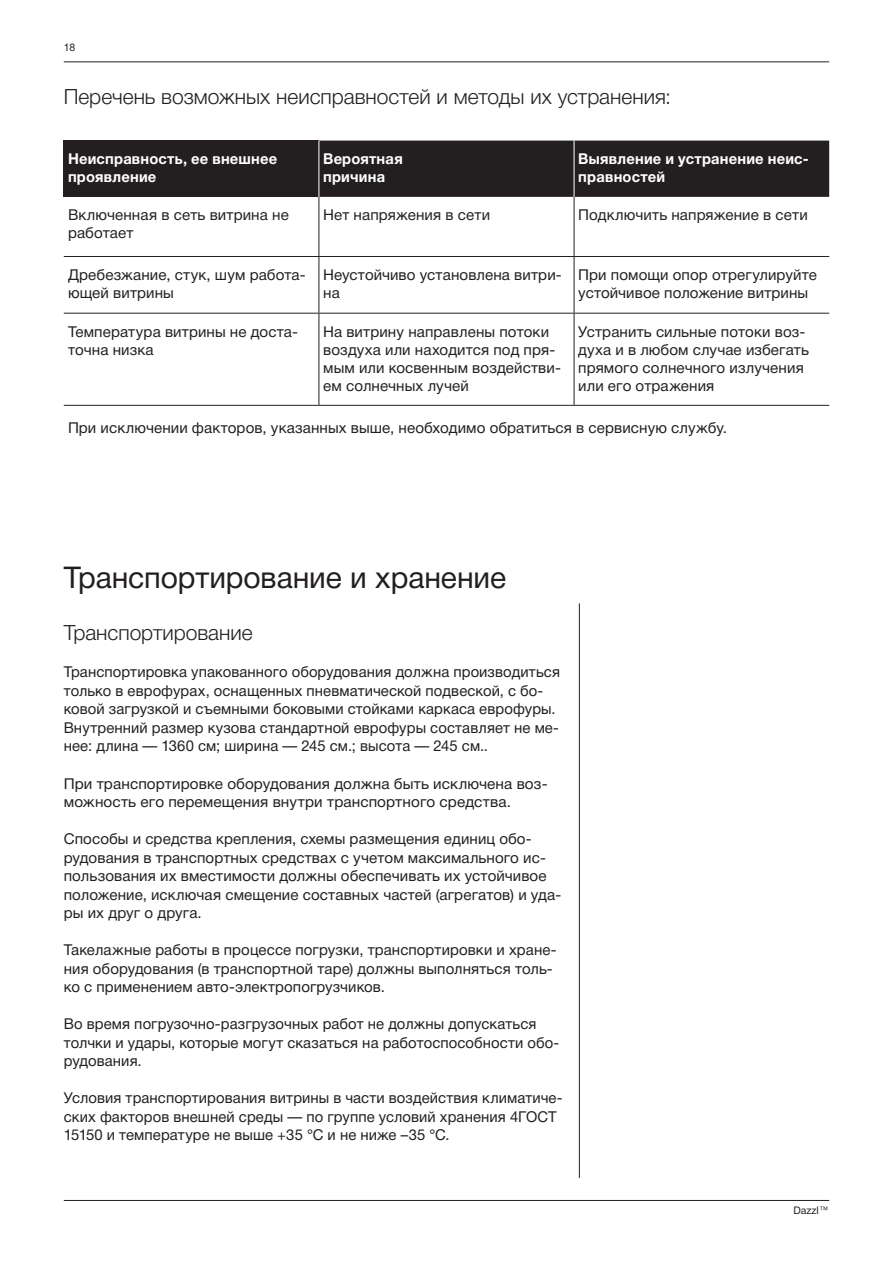
<style>
.page{position:relative;width:893px;height:1263px;background:#fff}
.page>*{position:absolute;margin:0;border:0;box-sizing:border-box;transform-origin:0 0}
.t1{font:30px "Helvetica Neue Cyr";letter-spacing:-.005em;color:#231f20}
.t2{font:300 21px "Helvetica Neue Cyr";color:#231f20}
.t3{font:15px/18.5px "Helvetica Neue Cyr";letter-spacing:.005em;color:#231f20}
.t4{font:700 15px/18px "Helvetica Neue Cyr";letter-spacing:.015em;color:#fff}
.t5{font:10.5px "Helvetica Neue Cyr";color:#231f20}
</style>
<div class="page">
<hr style="left:64px;top:62px;width:765px;height:1px;background:#231f20">
<hr style="left:64px;top:1200px;width:765px;height:1px;background:#231f20">
<div style="left:64px;top:141px;width:255px;height:56px;background:#231f20"></div>
<div style="left:320px;top:141px;width:509px;height:56px;background:#231f20"></div>
<hr style="left:319px;top:197px;width:1px;height:59px;background:#231f20">
<hr style="left:574px;top:197px;width:1px;height:59px;background:#231f20">
<hr style="left:64px;top:256px;width:255px;height:1px;background:#231f20">
<hr style="left:319px;top:256px;width:255px;height:1px;background:#231f20">
<hr style="left:319px;top:257px;width:1px;height:56px;background:#231f20">
<hr style="left:574px;top:256px;width:255px;height:1px;background:#231f20">
<hr style="left:574px;top:257px;width:1px;height:56px;background:#231f20">
<hr style="left:64px;top:313px;width:255px;height:1px;background:#231f20">
<hr style="left:319px;top:313px;width:255px;height:1px;background:#231f20">
<hr style="left:319px;top:314px;width:1px;height:91px;background:#231f20">
<hr style="left:574px;top:313px;width:255px;height:1px;background:#231f20">
<hr style="left:574px;top:314px;width:1px;height:91px;background:#231f20">
<hr style="left:64px;top:405px;width:255px;height:1px;background:#231f20">
<hr style="left:319px;top:405px;width:255px;height:1px;background:#231f20">
<hr style="left:574px;top:405px;width:255px;height:1px;background:#231f20">
<hr style="left:574px;top:141px;width:1px;height:56px;background:#fff">
<hr style="left:579px;top:603px;width:1px;height:575px;background:#231f20">
<p class="t5" style="left:64px;top:41px;width:13px">18</p>
<h2 class="t2" style="left:64px;top:85px;width:609px">Перечень возможных неисправностей и методы их устранения:</h2>
<p class="t4" style="left:68px;top:150px;width:211px">Неисправность, ее внешнее проявление</p>
<p class="t4" style="left:323px;top:150px;width:81px">Вероятная причина</p>
<p class="t4" style="left:578px;top:150px;width:232px">Выявление и устранение неис&shy;правностей</p>
<p class="t3" style="left:68px;top:206px;width:222px;line-height:18px">Включенная в сеть витрина не работает</p>
<p class="t3" style="left:323px;top:206px;width:168px">Нет напряжения в сети</p>
<p class="t3" style="left:578px;top:206px;width:231px">Подключить напряжение в сети</p>
<p class="t3" style="left:68px;top:266px;width:239px;line-height:18px">Дребезжание, стук, шум работа&shy;ющей витрины</p>
<p class="t3" style="left:323px;top:266px;width:240px;line-height:18px">Неустойчиво установлена витри&shy;на</p>
<p class="t3" style="left:578px;top:266px;width:240px;line-height:18px">При помощи опор отрегулируйте устойчивое положение витрины</p>
<p class="t3" style="left:68px;top:322px;width:231px;line-height:18px">Температура витрины не доста&shy;точна низка</p>
<p class="t3" style="left:323px;top:322px;width:239px;line-height:18px">На витрину направлены потоки воздуха или находится под пря&shy;мым или косвенным воздействи&shy;ем солнечных лучей</p>
<p class="t3" style="left:578px;top:322px;width:232px;line-height:18px">Устранить сильные потоки воз&shy;духа и в любом случае избегать прямого солнечного излучения или его отражения</p>
<p class="t3" style="left:68px;top:418px;width:661px">При исключении факторов, указанных выше, необходимо обратиться в сервисную службу.</p>
<h1 class="t1" style="left:64px;top:561px;width:444px">Транспортирование и хранение</h1>
<h2 class="t2" style="left:64px;top:621px;width:190px">Транспортирование</h2>
<p class="t3" style="left:64px;top:663px;width:498px">Транспортировка упакованного оборудования должна производиться только в еврофурах, оснащенных пневматической подвеской, с бо&shy;ковой загрузкой и съемными боковыми стойками каркаса еврофуры.<br>Внутренний размер кузова стандартной еврофуры составляет не ме&shy;нее: длина — 1360 см; ширина — 245 см.; высота — 245 см..</p>
<p class="t3" style="left:64px;top:774px;width:485px">При транспортировке оборудования должна быть исключена воз&shy;можность его перемещения внутри транспортного средства.</p>
<p class="t3" style="left:64px;top:830px;width:499px">Способы и средства крепления, схемы размещения единиц обо&shy;рудования в транспортных средствах с учетом максимального ис&shy;пользования их вместимости должны обеспечивать их устойчивое положение, исключая смещение составных частей (агрегатов) и уда&shy;ры их друг о друга.</p>
<p class="t3" style="left:64px;top:941px;width:494px">Такелажные работы в процессе погрузки, транспортировки и хране&shy;ния оборудования (в транспортной таре) должны выполняться толь&shy;ко с применением авто-электропогрузчиков.</p>
<p class="t3" style="left:64px;top:1015px;width:497px">Во время погрузочно-разгрузочных работ не должны допускаться толчки и удары, которые могут сказаться на работоспособности обо&shy;рудования.</p>
<p class="t3" style="left:64px;top:1089px;width:500px">Условия транспортирования витрины в части воздействия климатиче&shy;ских факторов внешней среды — по группе условий хранения 4ГОСТ<br>15150 и температуре не выше +35 °С и не ниже –35 °С.</p>
<p class="t5" style="left:793px;top:1205px;width:37px">Dazzl™</p>
</div>
